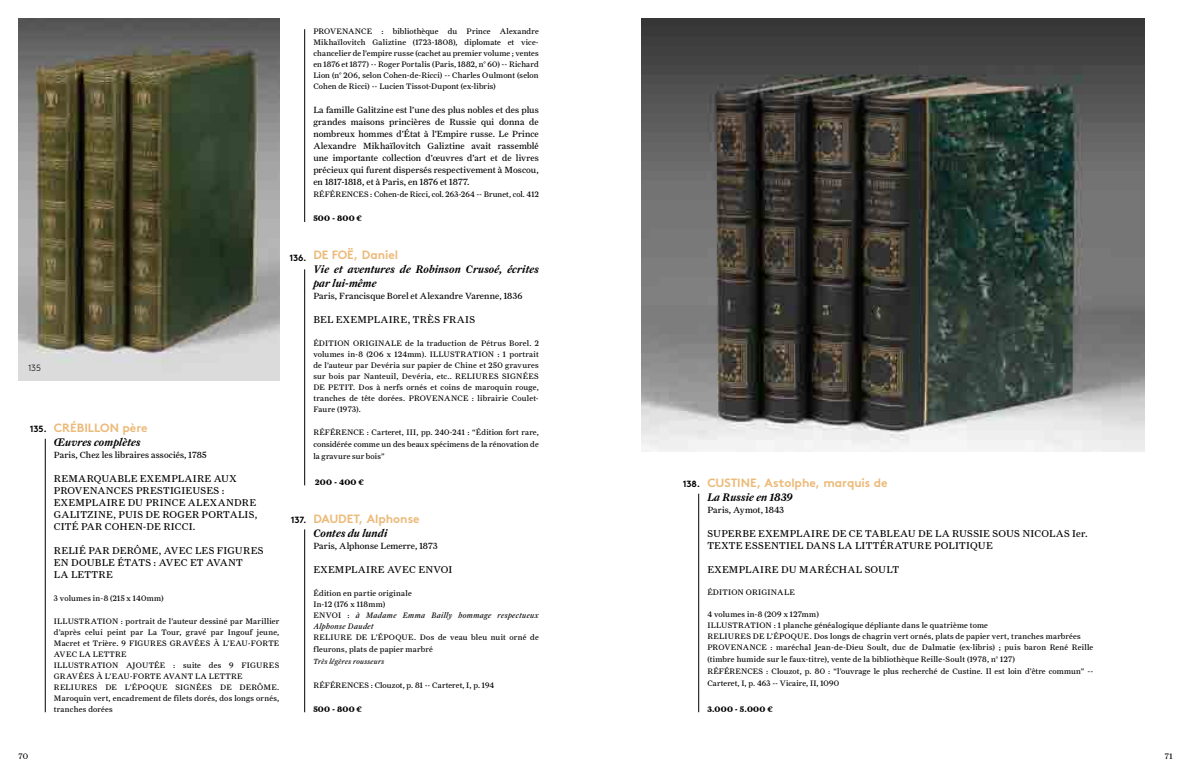
<style>
.page{position:relative;width:1191px;height:777px;background:#fff}
.page>*{position:absolute;margin:0;border:0;box-sizing:border-box;transform-origin:0 0}
.t1{font:700 12px "Brown Pro";letter-spacing:-.005em;color:#ecba79}
.t2{font:11px/14px "Farnham Text Semi Ital LF";letter-spacing:.005em;color:#000}
.t3{font:10px/12px "Farnham Text Regular LF";letter-spacing:.03em;color:#000}
.t4{font:9px/12px "Farnham Text Regular LF";letter-spacing:.01em;color:#000;text-align:justify}
.t5{font:700 9px "Brown Pro";letter-spacing:-.015em;color:#000}
.t6{font:300 9px "Brown Pro";color:#000}
.t7{font:8px/11px "Farnham Text Regular LF";letter-spacing:.025em;color:#000}
.t8{font:italic 8px/11px "Farnham Text";letter-spacing:.04em;color:#000}
.t9{font:8px "Farnham Text Bold LF";letter-spacing:.03em;color:#000}
.t10{font:italic 7.5px "Farnham Text";letter-spacing:.03em;color:#000}
.s1{font-family:"Farnham Text Regular LF";font-style:normal}
</style>
<div class="page">
<img style="left:642px;top:18px;width:502px;height:433px">
<img style="left:18px;top:18px;width:261px;height:362px">
<hr style="left:698px;top:494px;width:1px;height:218px;background:#000">
<hr style="left:45px;top:439px;width:1px;height:273px;background:#000">
<hr style="left:304px;top:529px;width:1px;height:183px;background:#000">
<hr style="left:304px;top:269px;width:1px;height:216px;background:#000">
<hr style="left:304px;top:29px;width:1px;height:193px;background:#000">
<p class="t6" style="left:28px;top:361px;width:15px">135</p>
<h1 class="t1" style="left:54px;top:418px;width:95px">CRÉBI LLON père</h1>
<h2 class="t2" style="left:54px;top:435px;width:88px">Œuvres complètes</h2>
<p class="t4" style="left:54px;top:449px;width:154px">Paris, Chez les libraires associés, 1785</p>
<p class="t3" style="left:54px;top:472px;width:205px">REMARQUABLE EXEMPLAIRE AUX<br>PROVENANCES PRESTIGIEUSES :<br>EXEMPLAIRE DU PRINCE ALEXANDRE<br>GALITZINE, PUIS DE ROGER PORTALIS,<br>CITÉ PAR COHEN-DE RICCI.</p>
<p class="t3" style="left:54px;top:544px;width:211px">RELIÉ PAR DERÔME, AVEC LES FIGURES<br>EN DOUBLE ÉTATS : AVEC ET AVANT<br>LA LETTRE</p>
<p class="t7" style="left:54px;top:593px;width:111px">3 volumes in-8 (215 x 140mm)</p>
<p class="t7" style="left:54px;top:616px;width:227px">ILLUSTRATION : portrait de l’auteur dessiné par Marillier d’après celui peint par La Tour, gravé par Ingouf jeune, Macret et Trière. 9 FIGURES GRAVÉES À L’EAU-FORTE AVEC LA LETTRE<br>ILLUSTRATION AJOUTÉE : suite des 9 FIGURES GRAVÉES À L’EAU-FORTE AVANT LA LETTRE RELIURES DE L’ÉPOQUE SIGNÉES DE DERÔME.<br>Maroquin vert, encadrement de filets dorés, dos longs ornés, tranches dorées</p>
<p class="t5" style="left:30px;top:422px;width:18px">135.</p>
<p class="t7" style="left:313px;top:26px;width:227px;text-align:justify">PROVENANCE : bibliothèque du Prince Alexandre Mikhaïlovitch Galiztine (1723-1808), diplomate et vice&shy;chancelier de l’empire russe (cachet au premier volume ; ventes en 1876 et 1877) -- Roger Portalis (Paris, 1882, n° 60) -- Richard Lion (n° 206, selon Cohen-de-Ricci) -- Charles Oulmont (selon Cohen de Ricci) -- Lucien Tissot-Dupont (ex-libris)</p>
<p class="t4" style="left:313px;top:104px;width:227px">La famille Galitzine est l’une des plus nobles et des plus grandes maisons princières de Russie qui donna de nombreux hommes d’État à l’Empire russe. Le Prince Alexandre Mikhaïlovitch Galiztine avait rassemblé une importante collection d’œuvres d’art et de livres précieux qui furent dispersés respectivement à Moscou, en 1817-1818, et à Paris, en 1876 et 1877.</p>
<p class="t7" style="left:313px;top:189px;width:227px">RÉFÉRENCES : Cohen-de Ricci, col. 263-264 -- Brunet, col. 412</p>
<p class="t9" style="left:313px;top:213px;width:50px">500 - 800 €</p>
<h1 class="t1" style="left:313px;top:245px;width:86px">DE FOË, Daniel</h1>
<h2 class="t2" style="left:313px;top:262px;width:227px">Vie et aventures de Robinson Crusoé, écrites par lui-même</h2>
<p class="t4" style="left:313px;top:290px;width:210px">Paris, Francisque Borel et Alexandre Varenne, 1836</p>
<p class="t3" style="left:313px;top:314px;width:163px">BEL EXEMPLAIRE, TRÈS FRAIS</p>
<p class="t7" style="left:313px;top:338px;width:227px;text-align:justify">ÉDITION ORIGINALE de la traduction de Pétrus Borel. 2 volumes in-8 (206 x 124mm). ILLUSTRATION : 1 portrait de l’auteur par Devéria sur papier de Chine et 250 gravures sur bois par Nanteuil, Devéria, etc.. RELIURES SIGNÉES DE PETIT. Dos à nerfs ornés et coins de maroquin rouge, tranches de tête dorées. PROVENANCE : librairie Coulet-Faure (1973).</p>
<p class="t7" style="left:313px;top:426px;width:227px;line-height:12px;text-align:justify">RÉFÉRENCE : Carteret, III, pp. 240-241 : “Édition fort rare, considérée comme un des beaux spécimens de la rénovation de la gravure sur bois”</p>
<p class="t9" style="left:315px;top:477px;width:50px">200 - 400 €</p>
<h1 class="t1" style="left:313px;top:509px;width:108px">DAUDET, Alphonse</h1>
<h2 class="t2" style="left:313px;top:526px;width:76px">Contes du lundi</h2>
<p class="t4" style="left:313px;top:540px;width:126px">Paris, Alphonse Lemerre, 1873</p>
<p class="t3" style="left:313px;top:563px;width:141px">EXEMPLAIRE AVEC ENVOI</p>
<p class="t7" style="left:313px;top:588px;width:100px">Édition en partie originale<br>In-12 (176 x 118mm)</p>
<p class="t8" style="left:313px;top:610px;width:227px"><span class="s1">ENVOI :</span> à Madame Emma Bailly hommage respectueux<br>Alphonse Daudet</p>
<p class="t7" style="left:313px;top:631px;width:227px;line-height:12px">RELIURE DE L’ÉPOQUE. Dos de veau bleu nuit orné de fleurons, plats de papier marbré</p>
<p class="t10" style="left:313px;top:657px;width:72px">Très légères rousseurs</p>
<p class="t7" style="left:313px;top:680px;width:182px">RÉFÉRENCES : Clouzot, p. 81 -- Carteret, I, p. 194</p>
<p class="t9" style="left:313px;top:704px;width:50px">500 - 800 €</p>
<p class="t5" style="left:289px;top:250px;width:19px">136.</p>
<p class="t5" style="left:291px;top:513px;width:17px">137.</p>
<h1 class="t1" style="left:707px;top:473px;width:182px">CUSTI NE, Astolphe, marquis de</h1>
<h2 class="t2" style="left:707px;top:490px;width:87px">La Russie en 1839</h2>
<p class="t4" style="left:707px;top:504px;width:78px">Paris, Aymot, 1843</p>
<p class="t3" style="left:707px;top:528px;width:382px">SUPERBE EXEMPLAIRE DE CE TABLEAU DE LA RUSSIE SOUS NICOLAS Ier.<br>TEXTE ESSENTIEL DANS LA LITTÉRATURE POLITIQUE</p>
<p class="t3" style="left:707px;top:564px;width:193px">EXEMPLAIRE DU MARÉCHAL SOULT</p>
<p class="t7" style="left:707px;top:587px;width:89px">ÉDITION ORIGINALE</p>
<p class="t7" style="left:707px;top:609px;width:387px">4 volumes in-8 (209 x 127mm)<br>ILLUSTRATION : 1 planche généalogique dépliante dans le quatrième tome<br>RELIURES DE L’ÉPOQUE. Dos longs de chagrin vert ornés, plats de papier vert, tranches marbrées PROVENANCE : maréchal Jean-de-Dieu Soult, duc de Dalmatie (ex-libris) ; puis baron René Reille</p>
<p class="t7" style="left:707px;top:653px;width:387px;line-height:12px">(timbre humide sur le faux-titre), vente de la bibliothèque Reille-Soult (1978, n° 127)<br>RÉFÉRENCES : Clouzot, p. 80 : “l’ouvrage le plus recherché de Custine. Il est loin d’être commun” --<br>Carteret, I, p. 463 -- Vicaire, II, 1090</p>
<p class="t9" style="left:707px;top:704px;width:67px">3.000 - 5.000 €</p>
<p class="t5" style="left:683px;top:477px;width:19px">138.</p>
<p class="t7" style="left:18px;top:750px;width:11px">70</p>
<p class="t7" style="left:1164px;top:750px;width:9px">71</p>
</div>
